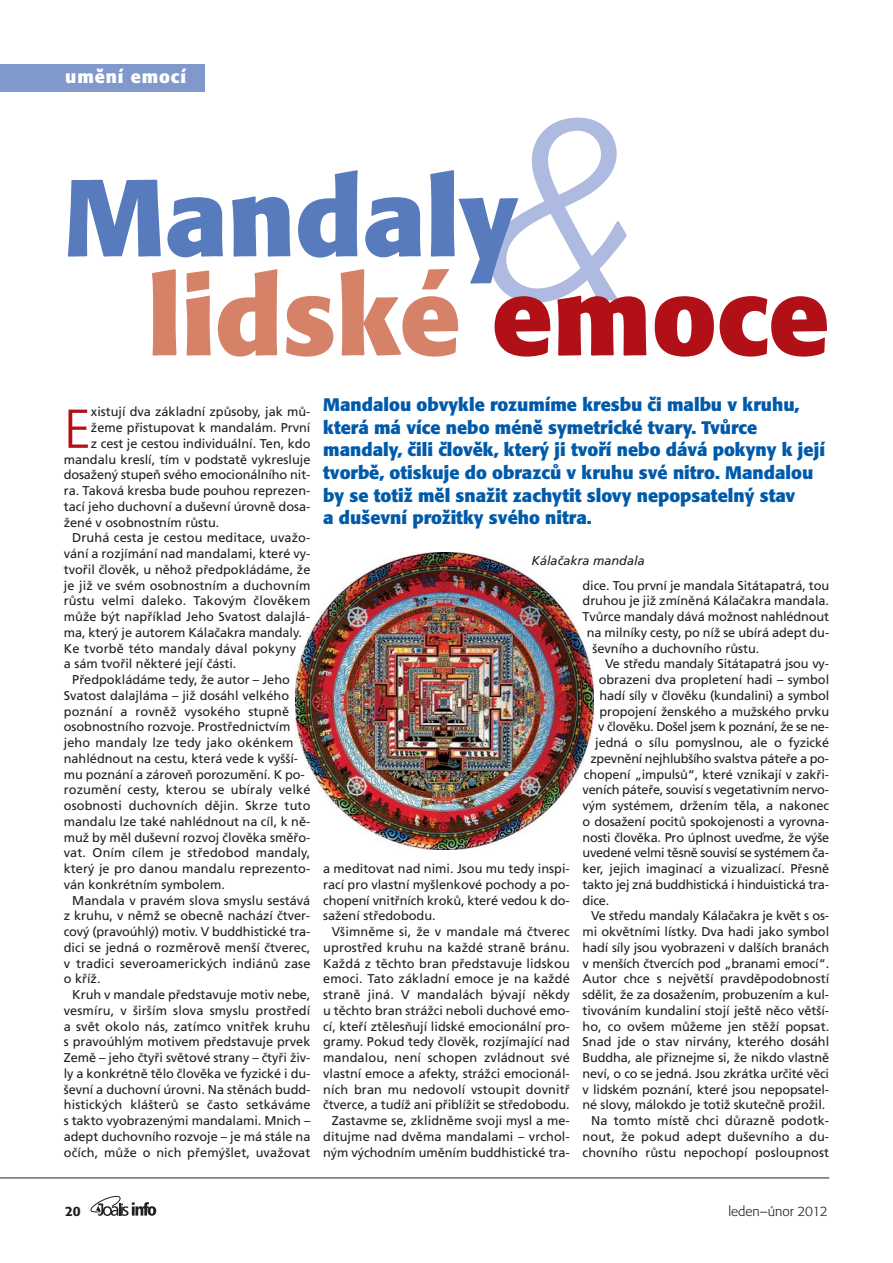
<style>
.page{position:relative;width:893px;height:1263px;background:#fff}
.page>*{position:absolute;margin:0;border:0;box-sizing:border-box;transform-origin:0 0}
.t1{font:italic 300 253.2px "Formata CE";color:#aebadf}
.t2{font:700 108px/99px "Formata CE";color:#577bbd}
.t3{font:300 54.75px "Frutiger CE";color:#b01016}
.t4{font:700 18px/22.6px "Formata CE";color:#005aaa}
.t5{font:700 18px "Formata CE";letter-spacing:.05em;color:#fff}
.t6{font:300 13.5px "Formata CE";color:#231f20}
.t7{font:500 13.5px "Formata CE";color:#231f20}
.t8{font:12.75px/15.8px "Frutiger CE";color:#231f20;text-align:justify}
.t9{font:12.75px "Frutiger CE";letter-spacing:-.02em;color:#231f20}
.t10{font:12.75px "Frutiger CE";letter-spacing:-.025em;color:#231f20}
.t11{font:italic 12.75px "Frutiger CE";color:#231f20}
.s1{color:#d58269}
.s2{color:#b01016}
</style>
<div class="page">
<div style="left:0;top:64px;width:204px;height:28px;background:#8198cd"></div>
<svg style="left:90px;top:1196px;width:66px;height:20px"></svg>
<hr style="left:0;top:1177px;width:829px;height:1px;background:#231f20">
<img style="left:296px;top:553px;width:297px;height:297px">
<h3 class="t5" style="left:65px;top:68px;width:122px">umění emocí</h3>
<h1 class="t1" style="left:493px;top:100px;width:149px">&amp;</h1>
<h2 class="t2" style="left:148px;top:177px;width:683px;text-indent:-84px">Mandaly <span class="s1">lidské</span> <span class="s2">emoce</span></h2>
<h3 class="t3" style="left:64px;top:407px;width:29px">E</h3>
<p class="t8" style="left:91px;top:405px;width:221px">xistují dva základní způsoby, jak mů-</p>
<p class="t8" style="left:91px;top:421px;width:221px">žeme přistupovat k mandalám. První</p>
<p class="t8" style="left:91px;top:437px;width:221px">z cest je cestou individuální. Ten, kdo</p>
<p class="t8" style="left:64px;top:452px;width:248px">mandalu kreslí, tím v podstatě vykresluje</p>
<p class="t8" style="left:64px;top:468px;width:248px">dosažený stupeň svého emocionálního nit-</p>
<p class="t8" style="left:64px;top:484px;width:248px">ra. Taková kresba bude pouhou reprezen-</p>
<p class="t8" style="left:64px;top:500px;width:248px">tací jeho duchovní a duševní úrovně dosa-</p>
<p class="t8" style="left:64px;top:515px;width:157px">žené v osobnostním růstu.</p>
<p class="t8" style="left:72px;top:531px;width:240px">Druhá cesta je cestou meditace, uvažo-</p>
<p class="t8" style="left:64px;top:547px;width:248px">vání a rozjímání nad mandalami, které vy-</p>
<p class="t8" style="left:64px;top:563px;width:248px">tvořil člověk, u něhož předpokládáme, že</p>
<p class="t8" style="left:64px;top:578px;width:248px">je již ve svém osobnostním a duchovním</p>
<p class="t8" style="left:64px;top:594px;width:248px">růstu velmi daleko. Takovým člověkem</p>
<p class="t8" style="left:64px;top:610px;width:248px">může být například Jeho Svatost dalajlá-</p>
<p class="t8" style="left:64px;top:626px;width:240px">ma, který je autorem Kálačakra mandaly.</p>
<p class="t8" style="left:64px;top:641px;width:234px">Ke tvorbě této mandaly dával pokyny</p>
<p class="t8" style="left:64px;top:657px;width:174px">a sám tvořil některé její části.</p>
<p class="t8" style="left:72px;top:673px;width:219px">Předpokládáme tedy, že autor – Jeho</p>
<p class="t8" style="left:64px;top:689px;width:227px">Svatost dalajláma – již dosáhl velkého</p>
<p class="t8" style="left:64px;top:704px;width:227px">poznání a rovněž vysokého stupně</p>
<p class="t8" style="left:64px;top:720px;width:228px">osobnostního rozvoje. Prostřednictvím</p>
<p class="t8" style="left:64px;top:736px;width:231px">jeho mandaly lze tedy jako okénkem</p>
<p class="t8" style="left:64px;top:752px;width:236px">nahlédnout na cestu, která vede k vyšší-</p>
<p class="t8" style="left:64px;top:767px;width:242px">mu poznání a zároveň porozumění. K po-</p>
<p class="t8" style="left:64px;top:783px;width:248px">rozumění cesty, kterou se ubíraly velké</p>
<p class="t8" style="left:64px;top:799px;width:248px">osobnosti duchovních dějin. Skrze tuto</p>
<p class="t8" style="left:64px;top:815px;width:248px">mandalu lze také nahlédnout na cíl, k ně-</p>
<p class="t8" style="left:64px;top:830px;width:248px">muž by měl duševní rozvoj člověka směřo-</p>
<p class="t8" style="left:64px;top:846px;width:248px">vat. Oním cílem je středobod mandaly,</p>
<p class="t8" style="left:64px;top:862px;width:248px">který je pro danou mandalu reprezento-</p>
<p class="t8" style="left:64px;top:878px;width:163px">ván konkrétním symbolem.</p>
<p class="t8" style="left:72px;top:893px;width:240px">Mandala v pravém slova smyslu sestává</p>
<p class="t8" style="left:64px;top:909px;width:248px">z kruhu, v němž se obecně nachází čtver-</p>
<p class="t8" style="left:64px;top:925px;width:248px">cový (pravoúhlý) motiv. V buddhistické tra-</p>
<p class="t8" style="left:64px;top:941px;width:248px">dici se jedná o rozměrově menší čtverec,</p>
<p class="t8" style="left:64px;top:956px;width:248px">v tradici severoamerických indiánů zase</p>
<p class="t8" style="left:64px;top:972px;width:38px">o kříž.</p>
<p class="t8" style="left:72px;top:988px;width:240px">Kruh v mandale představuje motiv nebe,</p>
<p class="t8" style="left:64px;top:1004px;width:248px">vesmíru, v širším slova smyslu prostředí</p>
<p class="t8" style="left:64px;top:1019px;width:248px">a svět okolo nás, zatímco vnitřek kruhu</p>
<p class="t8" style="left:64px;top:1035px;width:248px">s pravoúhlým motivem představuje prvek</p>
<p class="t8" style="left:64px;top:1051px;width:248px">Země – jeho čtyři světové strany – čtyři živ-</p>
<p class="t8" style="left:64px;top:1067px;width:248px">ly a konkrétně tělo člověka ve fyzické i du-</p>
<p class="t8" style="left:64px;top:1082px;width:248px">ševní a duchovní úrovni. Na stěnách budd-</p>
<p class="t8" style="left:64px;top:1098px;width:248px">histických klášterů se často setkáváme</p>
<p class="t8" style="left:64px;top:1114px;width:248px">s takto vyobrazenými mandalami. Mnich –</p>
<p class="t8" style="left:64px;top:1130px;width:248px">adept duchovního rozvoje – je má stále na</p>
<p class="t8" style="left:64px;top:1145px;width:248px">očích, může o nich přemýšlet, uvažovat</p>
<p class="t4" style="left:323px;top:395px;width:503px">Mandalou obvykle rozumíme kresbu či malbu v kruhu, která má více nebo méně symetrické tvary. Tvůrce mandaly, čili člověk, který ji tvoří nebo dává pokyny k její tvorbě, otiskuje do obrazců v kruhu své nitro. Mandalou by se totiž měl snažit zachytit slovy nepopsatelný stav<br>a duševní prožitky svého nitra.</p>
<p class="t11" style="left:531px;top:556px;width:115px">Kálačakra mandala</p>
<p class="t8" style="left:323px;top:862px;width:248px">a meditovat nad nimi. Jsou mu tedy inspi&shy;rací pro vlastní myšlenkové pochody a po&shy;chopení vnitřních kroků, které vedou k do&shy;sažení středobodu.</p>
<p class="t8" style="left:323px;top:925px;width:248px;text-align:right">Všimněme si, že v mandale má čtverec uprostřed kruhu na každé straně bránu.<br>Každá z těchto bran představuje lidskou emoci. Tato základní emoce je na každé straně jiná. V mandalách bývají někdy u těchto bran strážci neboli duchové emo&shy;cí, kteří ztělesňují lidské emocionální pro&shy;gramy. Pokud tedy člověk, rozjímající nad mandalou, není schopen zvládnout své vlastní emoce a afekty, strážci emocionál&shy;ních bran mu nedovolí vstoupit dovnitř čtverce, a tudíž ani přiblížit se středobodu.<br>Zastavme se, zklidněme svoji mysl a me&shy;ditujme nad dvěma mandalami – vrchol&shy;ným východním uměním buddhistické tra-</p>
<p class="t8" style="left:583px;top:578px;width:248px">dice. Tou první je mandala Sitátapatrá, tou</p>
<p class="t8" style="left:583px;top:594px;width:248px">druhou je již zmíněná Kálačakra mandala.</p>
<p class="t8" style="left:583px;top:610px;width:248px">Tvůrce mandaly dává možnost nahlédnout</p>
<p class="t8" style="left:587px;top:626px;width:244px">na milníky cesty, po níž se ubírá adept du-</p>
<p class="t8" style="left:593px;top:641px;width:168px">ševního a duchovního růstu.</p>
<p class="t8" style="left:605px;top:657px;width:225px">Ve středu mandaly Sitátapatrá jsou vy-</p>
<p class="t8" style="left:599px;top:673px;width:232px">obrazeni dva propletení hadi – symbol</p>
<p class="t8" style="left:600px;top:689px;width:231px">hadí síly v člověku (kundalini) a symbol</p>
<p class="t8" style="left:599px;top:704px;width:231px">propojení ženského a mužského prvku</p>
<p class="t10" style="left:598px;top:722px;width:232px">v člověku. Došel jsem k poznání, že se ne-</p>
<p class="t8" style="left:595px;top:736px;width:235px">jedná o sílu pomyslnou, ale o fyzické</p>
<p class="t9" style="left:591px;top:753px;width:240px">zpevnění nejhlubšího svalstva páteře a po-</p>
<p class="t8" style="left:584px;top:767px;width:247px">chopení „impulsů“, které vznikají v zakři-</p>
<p class="t8" style="left:583px;top:783px;width:248px">veních páteře, souvisí s vegetativním nervo-</p>
<p class="t8" style="left:583px;top:799px;width:248px">vým systémem, držením těla, a nakonec</p>
<p class="t8" style="left:583px;top:815px;width:248px">o dosažení pocitů spokojenosti a vyrovna-</p>
<p class="t8" style="left:583px;top:830px;width:248px">nosti člověka. Pro úplnost uveďme, že výše</p>
<p class="t10" style="left:583px;top:848px;width:248px">uvedené velmi těsně souvisí se systémem ča-</p>
<p class="t8" style="left:583px;top:862px;width:248px">ker, jejich imaginací a vizualizací. Přesně</p>
<p class="t9" style="left:583px;top:879px;width:248px">takto jej zná buddhistická i hinduistická tra-</p>
<p class="t8" style="left:583px;top:893px;width:28px">dice.</p>
<p class="t8" style="left:591px;top:909px;width:239px">Ve středu mandaly Kálačakra je květ s os-</p>
<p class="t8" style="left:583px;top:925px;width:248px">mi okvětními lístky. Dva hadi jako symbol</p>
<p class="t8" style="left:583px;top:941px;width:248px">hadí síly jsou vyobrazeni v dalších branách</p>
<p class="t8" style="left:583px;top:956px;width:248px">v menších čtvercích pod „branami emocí“.</p>
<p class="t8" style="left:583px;top:972px;width:248px">Autor chce s největší pravděpodobností</p>
<p class="t8" style="left:583px;top:988px;width:248px">sdělit, že za dosažením, probuzením a kul-</p>
<p class="t8" style="left:583px;top:1004px;width:248px">tivováním kundaliní stojí ještě něco větší-</p>
<p class="t8" style="left:583px;top:1019px;width:248px">ho, co ovšem můžeme jen stěží popsat.</p>
<p class="t8" style="left:583px;top:1035px;width:248px">Snad jde o stav nirvány, kterého dosáhl</p>
<p class="t8" style="left:583px;top:1051px;width:248px">Buddha, ale přiznejme si, že nikdo vlastně</p>
<p class="t8" style="left:583px;top:1067px;width:248px">neví, o co se jedná. Jsou zkrátka určité věci</p>
<p class="t8" style="left:583px;top:1082px;width:248px">v lidském poznání, které jsou nepopsatel-</p>
<p class="t8" style="left:583px;top:1098px;width:244px">né slovy, málokdo je totiž skutečně prožil.</p>
<p class="t8" style="left:591px;top:1114px;width:240px">Na tomto místě chci důrazně podotk-</p>
<p class="t8" style="left:583px;top:1130px;width:248px">nout, že pokud adept duševního a du-</p>
<p class="t8" style="left:583px;top:1145px;width:248px">chovního růstu nepochopí posloupnost</p>
<p class="t7" style="left:65px;top:1205px;width:17px">20</p>
<p class="t6" style="left:728px;top:1205px;width:101px">leden–únor 2012</p>
</div>
